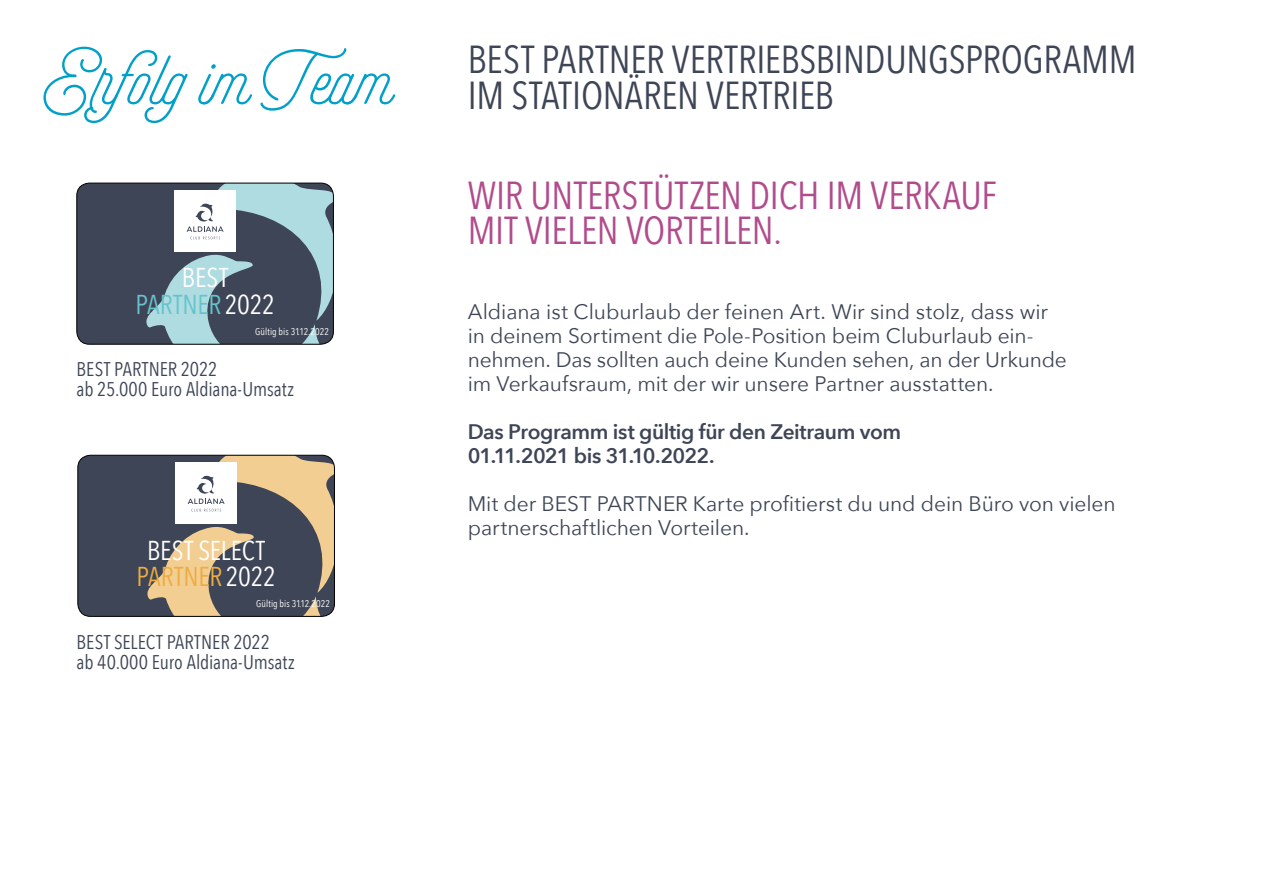
<style>
.page{position:relative;width:1263px;height:893px;background:#fff}
.page>*{position:absolute;margin:0;border:0;box-sizing:border-box;transform-origin:0 0}
.t1{font:39px/36px "Avenir Next Condensed";letter-spacing:-.005em;color:#3e4556}
.t2{font:39px/34.5px "Avenir Next Condensed";letter-spacing:-.005em;color:#b14c8c}
.t3{font:27.3px/26.1px "Avenir Next Condensed";letter-spacing:-.01em;color:#fff;text-align:center}
.t4{font:21px/24px "Avenir Next";letter-spacing:-.005em;color:#3e4556}
.t5{font:600 21px/24px "Avenir Next";letter-spacing:-.02em;color:#3e4556}
.t6{font:19.8px/19.8px "Avenir Next Condensed";letter-spacing:-.005em;color:#3e4556}
.t7{font:9.75px "Avenir Next Condensed";letter-spacing:.005em;color:#fff}
.s1{font-family:"Selfie";font-size:82.5px;color:#00a0c8}
.s2{color:#66c3cc}
.s3{color:#ecad42}
</style>
<div class="page">
<svg style="left:77px;top:183px;width:256px;height:161px;background:#6a7986"></svg>
<div style="left:77px;top:183px;width:257px;height:161px;border:1px solid #000;border-radius:13px"></div>
<svg style="left:78px;top:455px;width:256px;height:161px;background:#7a7673"></svg>
<div style="left:78px;top:455px;width:257px;height:162px;border:1px solid #000;border-radius:13px"></div>
<h1 class="t1" style="left:468px;top:40px;width:670px;text-indent:-428px"><span class="s1">Erfolg im Team</span> BEST PARTNER VERTRIEBSBINDUNGSPROGRAMM<br>IM STATIONÄREN VERTRIEB</h1>
<h2 class="t3" style="left:135px;top:264px;width:141px">BEST<br><span class="s2">PARTNER</span> 2022</h2>
<p class="t7" style="left:255px;top:323px;width:75px">Gültig bis 31.12.2022</p>
<p class="t6" style="left:77px;top:358px;width:219px">BEST PARTNER 2022<br>ab 25.000 Euro Aldiana-Umsatz</p>
<h2 class="t3" style="left:136px;top:536px;width:141px">BEST SELECT<br><span class="s3">PARTNER</span> 2022</h2>
<p class="t7" style="left:256px;top:595px;width:75px">Gültig bis 31.12.2022</p>
<p class="t6" style="left:77px;top:631px;width:220px">BEST SELECT PARTNER 2022<br>ab 40.000 Euro Aldiana-Umsatz</p>
<h1 class="t2" style="left:468px;top:176px;width:531px">WIR UNTERSTÜTZEN DICH IM VERKAUF<br>MIT VIELEN VORTEILEN.</h1>
<p class="t4" style="left:468px;top:298px;width:601px">Aldiana ist Cluburlaub der feinen Art. Wir sind stolz, dass wir in deinem Sortiment die Pole-Position beim Cluburlaub ein&shy;nehmen. Das sollten auch deine Kunden sehen, an der Urkunde im Verkaufsraum, mit der wir unsere Partner ausstatten.</p>
<p class="t5" style="left:468px;top:419px;width:435px">Das Programm ist gültig für den Zeitraum vom<br>01.11.2021 bis 31.10.2022.</p>
<p class="t4" style="left:468px;top:490px;width:649px">Mit der BEST PARTNER Karte profitierst du und dein Büro von vielen partnerschaftlichen Vorteilen.</p>
</div>
